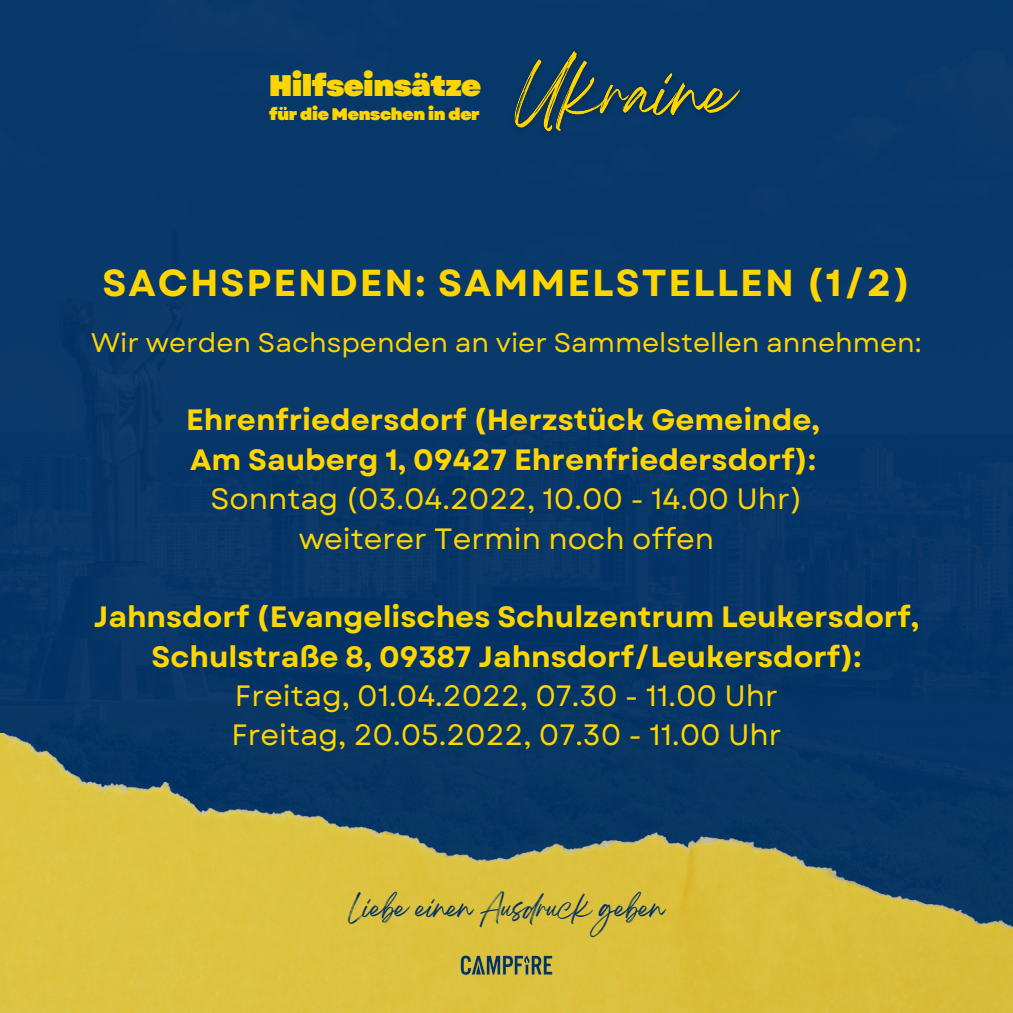
<style>
.page{position:relative;width:1013px;height:1013px;background:#fff}
.page>*{position:absolute;margin:0;border:0;box-sizing:border-box;transform-origin:0 0}
.t1{font:700 37.5px "Garet";letter-spacing:.05em;color:#ffd500}
.t2{font:900 29.75px "Garet";letter-spacing:-.02em;color:#ffd500}
.t3{font:700 29.38px/39.4px "Garet";color:#ffd500;text-align:center}
.t4{font:29.38px "Garet";color:#ffd500}
.t5{font:26.88px "Garet";color:#ffd500}
.t6{font:24.38px "Breathing";letter-spacing:-.035em;color:#013266}
.t7{font:900 16.75px "Garet";letter-spacing:-.02em;color:#ffd500}
</style>
<div class="page">
<div style="left:0;top:0;width:1012px;height:1012px;background:#08386a"></div>
<img style="left:0;top:733px;width:1012px;height:279px">
<img style="left:457px;top:951px;width:98px;height:27px">
<img style="left:514px;top:51px;width:226px;height:81px">
<p class="t2" style="left:269px;top:64px;width:214px">Hilfseinsätze</p>
<p class="t7" style="left:269px;top:102px;width:212px">für die Menschen in der</p>
<p class="t1" style="left:102px;top:256px;width:809px">SACHSPENDEN: SAMMELSTELLEN (1/2)</p>
<p class="t5" style="left:91px;top:324px;width:832px">Wir werden Sachspenden an vier Sammelstellen annehmen:</p>
<p class="t3" style="left:186px;top:400px;width:635px">Ehrenfriedersdorf (Herzstück Gemeinde,</p>
<p class="t3" style="left:190px;top:440px;width:627px">Am Sauberg 1, 09427 Ehrenfriedersdorf):</p>
<p class="t4" style="left:210px;top:477px;width:593px">Sonntag (03.04.2022, 10.00 - 14.00 Uhr)</p>
<p class="t4" style="left:299px;top:517px;width:417px">weiterer Termin noch offen</p>
<p class="t3" style="left:94px;top:597px;width:826px">Jahnsdorf (Evangelisches Schulzentrum Leukersdorf,<br>Schulstraße 8, 09387 Jahnsdorf/Leukersdorf):</p>
<p class="t4" style="left:235px;top:674px;width:544px">Freitag, 01.04.2022, 07.30 - 11.00 Uhr</p>
<p class="t4" style="left:231px;top:714px;width:551px">Freitag, 20.05.2022, 07.30 - 11.00 Uhr</p>
<p class="t6" style="left:348px;top:900px;width:317px">Liebe einen Ausdruck geben</p>
</div>
